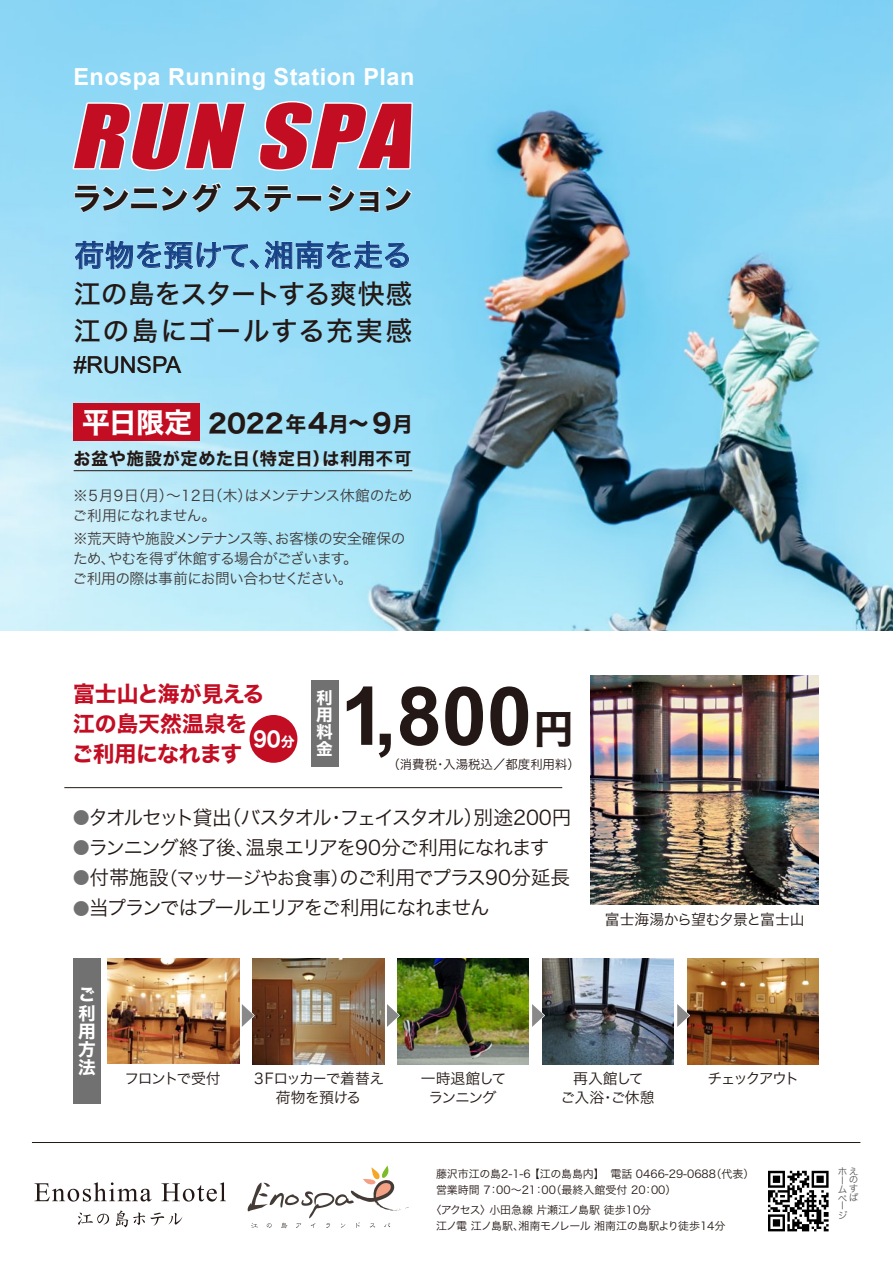
<style>
.page{position:relative;width:893px;height:1263px;background:#fff}
.page>*{position:absolute;margin:0;border:0;box-sizing:border-box;transform-origin:0 0}
.t1{font:italic 81.45px "Impact";color:#c30d23;scale:1.2 1}
.t2{font:700 81.15px "Arial";color:#231815}
.t3{font:30.75px "Hira Kaku Std N W7";letter-spacing:-.02em;color:#231815}
.t4{font:29.85px "Hira Kaku Std N W5";letter-spacing:-.015em;color:#164387}
.t5{font:28.05px "Hira Kaku Std N W7";color:#fff}
.t6{font:27px/37.2px "Hira Kaku Std N W5";letter-spacing:.015em;color:#231815}
.t7{font:700 23.55px "Arial";letter-spacing:.02em;color:#fff}
.t8{font:23.1px "Arial";color:#231815}
.t9{font:21.9px/30px "Hira Kaku Std N W7";letter-spacing:-.015em;color:#c30d23}
.t10{font:20.85px "Hira Kaku Std N W7";color:#fff;scale:.9 1}
.t11{font:19.8px "Hira Kaku Pro N W3";letter-spacing:-.07em;color:#231815}
.t12{font:19.8px "Hira Kaku Pro N W3";letter-spacing:-.1em;color:#231815}
.t13{font:19.8px "Hira Kaku Pro N W3";letter-spacing:-.015em;color:#231815}
.t14{font:17.7px/18.1px "Hira Kaku Std N W7";color:#fff;text-align:justify}
.t15{font:17.25px "Hira Kaku Std N W7";letter-spacing:.04em;color:#231815}
.t16{font:16.65px/17.1px "Hira Kaku Std N W7";color:#fff;text-align:justify}
.t17{font:14.85px/19px "Hira Kaku Pro N W3";letter-spacing:-.06em;color:#231815;text-align:center}
.t18{font:14.85px "Hira Kaku Pro N W3";letter-spacing:-.03em;color:#231815}
.t19{font:14.85px/19px "Hira Kaku Pro N W3";letter-spacing:-.02em;color:#231815;text-align:center}
.t20{font:14.85px "Hira Kaku Pro N W3";letter-spacing:-.105em;color:#231815}
.t21{font:14.85px "Hira Kaku Pro N W3";letter-spacing:-.14em;color:#231815}
.t22{font:14.7px/19.8px "Hira Kaku Pro N W3";letter-spacing:-.045em;color:#3e3a39}
.t23{font:12.45px "Hira Kaku Pro N W3";color:#231815}
.t24{font:10.95px/16px "Hira Kaku Pro N W3";color:#231815}
.t25{font:10.95px/16px "Hira Kaku Pro N W3";letter-spacing:-.03em;color:#231815}
.t26{font:9.6px/8.7px "Hira Kaku Pro N W3";color:#595757}
.s1{font-size:25.65px;color:#231815}
.s2{font-size:21px;color:#231815}
.s3{font-size:26.4px;color:#231815}
.s4{font-size:23.55px;color:#231815}
.s5{font-family:"Hira Kaku Std N W7";font-weight:400;font-size:39.9px}
.s6{font-size:13.95px}
.s7{font-size:17.1px;color:#727171}
.s8{font-size:18.3px}
</style>
<div class="page">
<svg style="left:768px;top:1171px;width:61px;height:60px"></svg>
<svg style="left:34px;top:1182px;width:117px;height:19px"></svg>
<svg style="left:161px;top:1182px;width:65px;height:19px"></svg>
<svg style="left:78px;top:1212px;width:31px;height:13px"></svg>
<svg style="left:116px;top:1210px;width:67px;height:17px"></svg>
<svg style="left:247px;top:1165px;width:162px;height:63px"></svg>
<img style="left:107px;top:959px;width:132px;height:104px">
<img style="left:252px;top:959px;width:132px;height:105px">
<img style="left:397px;top:959px;width:132px;height:105px">
<img style="left:542px;top:959px;width:132px;height:105px">
<img style="left:687px;top:959px;width:132px;height:105px">
<svg style="left:241px;top:1002px;width:15px;height:27px"></svg>
<svg style="left:387px;top:1002px;width:14px;height:27px"></svg>
<svg style="left:532px;top:1002px;width:14px;height:27px"></svg>
<svg style="left:677px;top:1002px;width:14px;height:27px"></svg>
<img style="left:590px;top:675px;width:229px;height:229px">
<img style="left:0;top:0;width:893px;height:631px">
<div style="left:311px;top:680px;width:27px;height:86px;background:#727171"></div>
<hr style="left:64px;top:787px;width:498px;height:1px;background:#231815">
<div style="left:250px;top:715px;width:47px;height:48px;background:#c30d23;border-radius:50%"></div>
<svg style="left:71px;top:96px;width:357px;height:76px;background:#a3dff7"></svg>
<svg style="left:73px;top:181px;width:150px;height:33px;background:#a8e1f7"></svg>
<svg style="left:231px;top:183px;width:182px;height:31px;background:#9fdef7"></svg>
<div style="left:73px;top:959px;width:27px;height:145px;background:#727171"></div>
<hr style="left:32px;top:1142px;width:828px;height:1px;background:#231815">
<div style="left:74px;top:403px;width:126px;height:38px;background:#c30d23"></div>
<hr style="left:74px;top:470px;width:338px;height:1px;background:#231815">
<svg style="left:73px;top:238px;width:337px;height:33px;background:#85bcde"></svg>
<h3 class="t7" style="left:73px;top:60px;width:342px">Enospa Running Station Plan</h3>
<h1 class="t1" style="left:70px;top:73px;width:305px">RUN SPA</h1>
<h3 class="t3" style="left:72px;top:174px;width:343px">ランニング ステーション</h3>
<h3 class="t4" style="left:74px;top:232px;width:339px">荷物を預けて、湘南を走る</h3>
<h3 class="t6" style="left:74px;top:275px;width:340px">江の島をスタートする爽快感江の島にゴールする充実感</h3>
<h3 class="t8" style="left:74px;top:349px;width:109px">#RUNSPA</h3>
<h3 class="t5" style="left:82px;top:401px;width:333px">平日限定 <span class="s1">2022</span><span class="s2">年</span><span class="s3">4</span><span class="s2">月</span><span class="s4">～</span><span class="s3">９</span><span class="s2">月</span></h3>
<p class="t15" style="left:73px;top:445px;width:339px">お盆や施設が定めた日（特定日）は利用不可</p>
<p class="t22" style="left:73px;top:484px;width:341px">※５月９日（月）～１２日（木）はメンテナンス休館のためご利用になれません。</p>
<p class="t22" style="left:73px;top:527px;width:334px">※荒天時や施設メンテナンス等、お客様の安全確保のため、やむを得ず休館する場合がございます。<br>ご利用の際は事前にお問い合わせください。</p>
<h3 class="t9" style="left:72px;top:680px;width:194px">富士山と海が見える江の島天然温泉をご利用になれます</h3>
<h2 class="t2" style="left:340px;top:659px;width:235px">1,800<span class="s5">円</span></h2>
<p class="t16" style="left:316px;top:690px;width:18px">利用料金</p>
<h3 class="t10" style="left:253px;top:723px;width:48px">90<span class="s6">分</span></h3>
<p class="t23" style="left:387px;top:753px;width:194px">（消費税・入湯税込／都度利用料）</p>
<h3 class="t12" style="left:73px;top:799px;width:500px"><span class="s7">●</span>タオルセット貸出（バスタオル・フェイスタオル）別途200円</h3>
<h3 class="t11" style="left:73px;top:830px;width:478px"><span class="s7">●</span>ランニング終了後、温泉エリアを90分ご利用になれます</h3>
<h3 class="t13" style="left:73px;top:860px;width:499px"><span class="s7">●</span>付帯施設<span class="s8">（マッサージやお食事）</span>のご利用でプラス90分延長</h3>
<h3 class="t11" style="left:73px;top:890px;width:418px"><span class="s7">●</span>当プランではプールエリアをご利用になれません</h3>
<p class="t18" style="left:605px;top:906px;width:201px">富士海湯から望む夕景と富士山</p>
<p class="t14" style="left:78px;top:986px;width:19px">ご利用方法</p>
<p class="t17" style="left:251px;top:1068px;width:134px">３Fロッカーで着替え荷物を預ける</p>
<p class="t20" style="left:125px;top:1065px;width:98px">フロントで受付</p>
<p class="t19" style="left:560px;top:1068px;width:96px">再入館して<br>ご入浴・ご休憩</p>
<p class="t17" style="left:421px;top:1068px;width:87px">一時退館して</p>
<p class="t21" style="left:707px;top:1065px;width:93px">チェックアウト</p>
<p class="t17" style="left:429px;top:1087px;width:70px">ランニング</p>
<p class="t24" style="left:436px;top:1165px;width:320px">藤沢市江の島2-1-6 【江の島島内】　電話 0466-29-0688（代表）営業時間 7：00～21：00（最終入館受付 20：00）</p>
<p class="t25" style="left:436px;top:1201px;width:291px;text-indent:-5px">〈アクセス〉小田急線 片瀬江ノ島駅 徒歩10分<br>江ノ電 江ノ島駅、湘南モノレール 湘南江の島駅より徒歩14分</p>
<p class="t26" style="left:838px;top:1166px;width:22px">ホえー<br>ムすペぱー</p>
<p class="t26" style="left:838px;top:1210px;width:11px">ジ</p>
<p class="t26" style="left:849px;top:1175px;width:10px">の</p>
</div>
